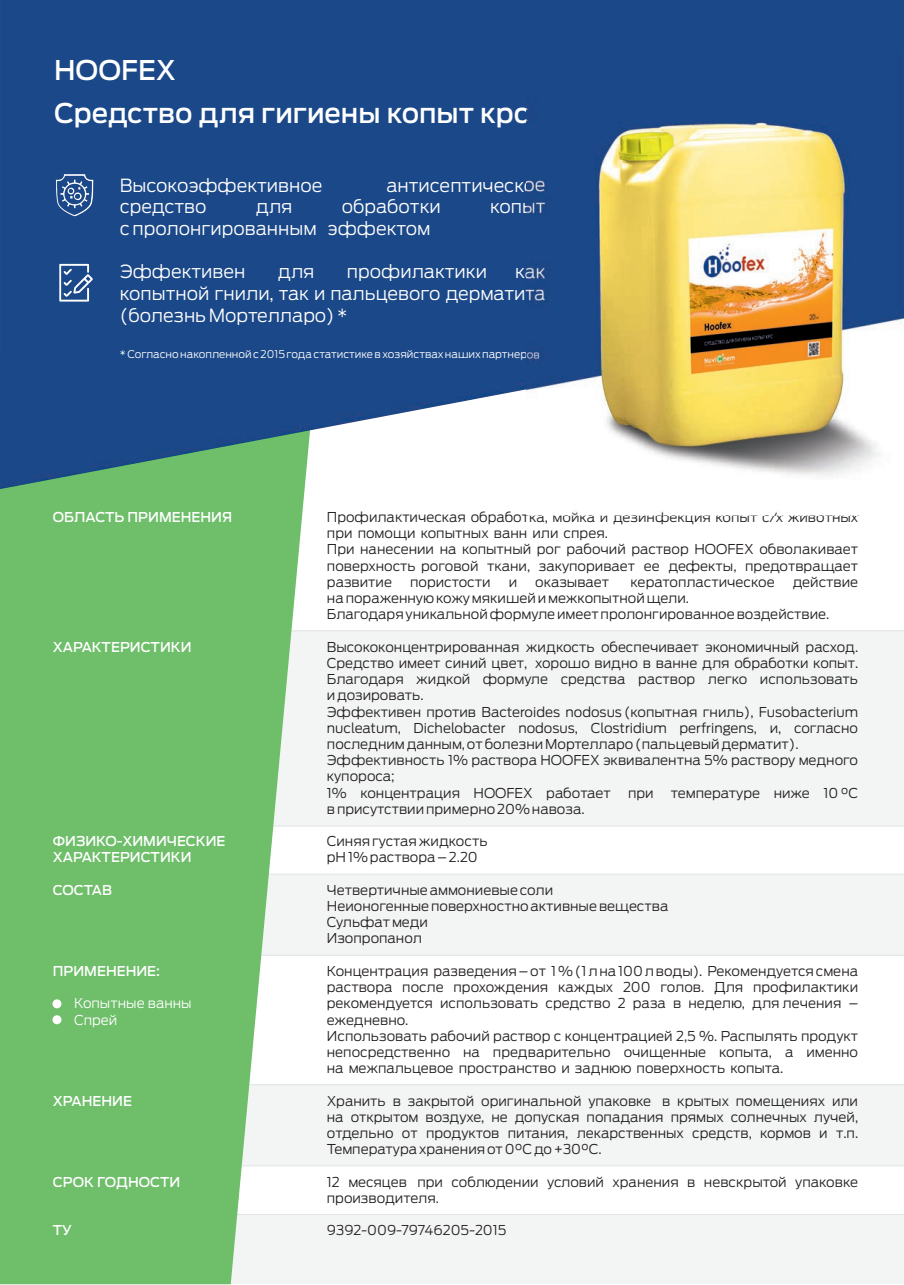
<style>
.page{position:relative;width:904px;height:1285px;background:#fff}
.page>*{position:absolute;margin:0;border:0;box-sizing:border-box;transform-origin:0 0}
.t1{font:500 27px/42.8px "Ford Antenna";color:#fff}
.t2{font:300 18px/21.6px "Ford Antenna";color:#fff}
.t3{font:300 13.5px/16.2px "Ford Antenna";color:#231f20}
.t4{font:500 13.5px/16.2px "Ford Antenna";color:#fff}
.t5{font:300 13.5px/16.2px "Ford Antenna";color:#fff}
.t6{font:300 10.5px "Ford Antenna";color:#fff}
</style>
<div class="page">
<div style="left:0;top:630px;width:904px;height:196px;background:#f3f4f4"></div>
<div style="left:0;top:874px;width:904px;height:81px;background:#f3f4f4"></div>
<div style="left:0;top:1084px;width:904px;height:81px;background:#f3f4f4"></div>
<div style="left:0;top:1214px;width:904px;height:69px;background:#f3f4f4"></div>
<hr style="left:0;top:954px;width:904px;height:1px;background:#e2e3e3">
<hr style="left:0;top:1084px;width:904px;height:1px;background:#e2e3e3">
<hr style="left:0;top:1165px;width:904px;height:1px;background:#e2e3e3">
<hr style="left:0;top:1213px;width:904px;height:1px;background:#e2e3e3">
<hr style="left:0;top:873px;width:904px;height:1px;background:#e2e3e3">
<hr style="left:0;top:825px;width:904px;height:1px;background:#e2e3e3">
<hr style="left:0;top:630px;width:904px;height:1px;background:#e2e3e3">
<svg style="left:0;top:489px;width:317px;height:794px;fill:#6ebe6a"></svg>
<img style="left:0;top:0;width:904px;height:489px">
<div style="left:52px;top:999px;width:9px;height:9px;background:#fff;border-radius:50%"></div>
<div style="left:52px;top:1015px;width:9px;height:9px;background:#fff;border-radius:50%"></div>
<img style="left:56px;top:174px;width:38px;height:42px">
<img style="left:60px;top:179px;width:29px;height:29px">
<svg style="left:68px;top:187px;width:14px;height:13px"></svg>
<svg style="left:59px;top:264px;width:34px;height:37px"></svg>
<img style="left:527px;top:54px;width:377px;height:461px">
<h1 class="t1" style="left:54px;top:51px;width:477px">HOOFEX<br>Средство для гигиены копыт крс</h1>
<h2 class="t2" style="left:120px;top:176px;width:204px">Высокоэффективное</h2>
<h2 class="t2" style="left:386px;top:176px;width:161px">антисептическое</h2>
<h2 class="t2" style="left:120px;top:197px;width:88px">средство</h2>
<h2 class="t2" style="left:256px;top:197px;width:38px">для</h2>
<h2 class="t2" style="left:342px;top:197px;width:100px">обработки</h2>
<h2 class="t2" style="left:490px;top:197px;width:57px">копыт</h2>
<h2 class="t2" style="left:120px;top:219px;width:312px">с пролонгированным эффектом</h2>
<h2 class="t2" style="left:120px;top:262px;width:127px">Эффективен</h2>
<h2 class="t2" style="left:278px;top:262px;width:38px">для</h2>
<h2 class="t2" style="left:120px;top:262px;width:427px;text-indent:227px">профилактики копытной гнили, так и пальцевого дерматита (болезнь Мортелларо) *</h2>
<p class="t6" style="left:120px;top:349px;width:422px">* Согласно накопленной с 2015 года статистике в хозяйствах наших партнеров</p>
<p class="t4" style="left:53px;top:509px;width:181px">ОБЛАСТЬ ПРИМЕНЕНИЯ</p>
<p class="t4" style="left:53px;top:639px;width:140px">ХАРАКТЕРИСТИКИ</p>
<p class="t4" style="left:53px;top:833px;width:174px">ФИЗИКО-ХИМИЧЕСКИЕ<br>ХАРАКТЕРИСТИКИ</p>
<p class="t4" style="left:53px;top:882px;width:60px">СОСТАВ</p>
<p class="t4" style="left:53px;top:963px;width:109px">ПРИМЕНЕНИЕ:</p>
<p class="t5" style="left:74px;top:995px;width:119px">Копытные ванны<br>Спрей</p>
<p class="t4" style="left:53px;top:1093px;width:81px">ХРАНЕНИЕ</p>
<p class="t4" style="left:53px;top:1174px;width:129px">СРОК ГОДНОСТИ</p>
<p class="t4" style="left:53px;top:1222px;width:20px">ТУ</p>
<p class="t3" style="left:327px;top:509px;width:533px">Профилактическая обработка, мойка и дезинфекция копыт с/х животных при помощи копытных ванн или спрея.<br>При нанесении на копытный рог рабочий раствор HOOFEX обволакивает поверхность роговой ткани, закупоривает ее дефекты, предотвращает развитие</p>
<p class="t3" style="left:410px;top:574px;width:82px">пористости</p>
<p class="t3" style="left:508px;top:574px;width:10px">и</p>
<p class="t3" style="left:535px;top:574px;width:75px">оказывает</p>
<p class="t3" style="left:630px;top:574px;width:145px">кератопластическое</p>
<p class="t3" style="left:792px;top:574px;width:67px">действие</p>
<p class="t3" style="left:327px;top:590px;width:504px">на пораженную кожу мякишей и межкопытной щели.<br>Благодаря уникальной формуле имеет пролонгированное воздействие.</p>
<p class="t3" style="left:327px;top:639px;width:533px">Высококонцентрированная жидкость обеспечивает экономичный расход.<br>Средство имеет синий цвет, хорошо видно в ванне для обработки копыт.<br>Благодаря жидкой формуле средства раствор легко использовать и дозировать.<br>Эффективен против Bacteroides nodosus (копытная гниль), Fusobacterium nucleatum, Dichelobacter nodosus, Clostridium perfringens, и, согласно последним данным, от болезни Мортелларо (пальцевый дерматит).<br>Эффективность 1% раствора HOOFEX эквивалентна 5% раствору медного купороса;<br>1% концентрация HOOFEX работает</p>
<p class="t3" style="left:628px;top:785px;width:27px">при</p>
<p class="t3" style="left:670px;top:785px;width:189px">температуре ниже 10 °С</p>
<p class="t3" style="left:327px;top:801px;width:259px">в присутствии примерно 20% навоза.</p>
<p class="t3" style="left:327px;top:833px;width:162px">Синяя густая жидкость pH 1% раствора – 2.20</p>
<p class="t3" style="left:327px;top:882px;width:343px">Четвертичные аммониевые соли<br>Неионогенные поверхностно активные вещества<br>Сульфат меди<br>Изопропанол</p>
<p class="t3" style="left:327px;top:963px;width:533px">Концентрация разведения – от 1 % (1 л на 100 л воды). Рекомендуется смена раствора после прохождения каждых 200 голов. Для профилактики рекомендуется использовать средство 2 раза в неделю, для лечения – ежедневно.<br>Использовать рабочий раствор с концентрацией 2,5 %. Распылять продукт непосредственно на предварительно очищенные копыта, а именно на межпальцевое пространство и заднюю поверхность копыта.</p>
<p class="t3" style="left:327px;top:1093px;width:533px;text-align:justify">Хранить в закрытой оригинальной упаковке в крытых помещениях или на открытом воздухе, не допуская попадания прямых солнечных лучей, отдельно от продуктов питания, лекарственных средств, кормов и т.п.<br>Температура хранения от 0°С до +30°С.</p>
<p class="t3" style="left:327px;top:1174px;width:532px">12 месяцев при соблюдении условий хранения в невскрытой упаковке производителя.</p>
<p class="t3" style="left:327px;top:1222px;width:181px">9392-009-79746205-2015</p>
</div>
